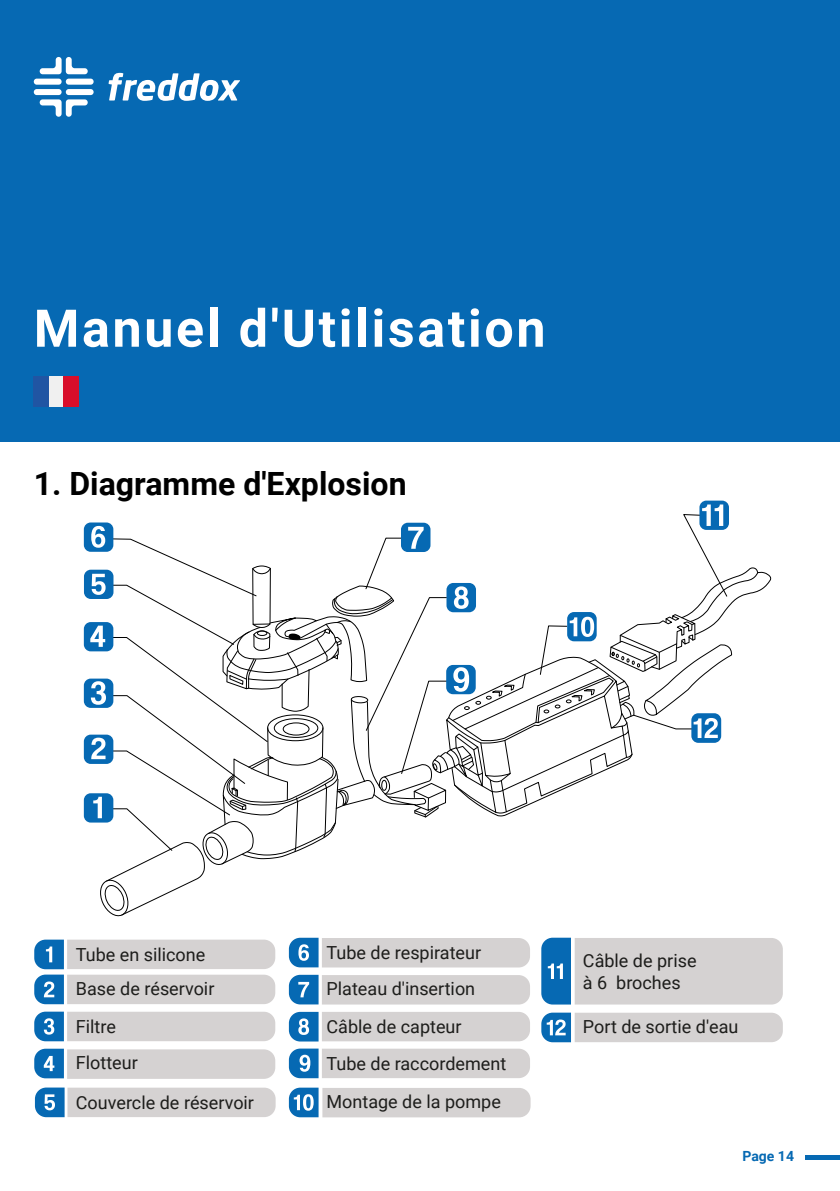
<style>
.page{position:relative;width:840px;height:1191px;background:#fff}
.page>*{position:absolute;margin:0;border:0;box-sizing:border-box;transform-origin:0 0}
.t1{font:700 52px "Roboto";letter-spacing:.05em;color:#fff}
.t2{font:700 32px "Roboto";color:#000}
.t3{font:18px/37.2px "Roboto";color:#1d1d1b}
.t4{font:700 14px "Roboto";color:#0669b3}
</style>
<div class="page">
<div style="left:0;top:0;width:839px;height:442px;background:#0669b3"></div>
<svg style="left:108px;top:73px;width:132px;height:28px"></svg>
<div style="left:66px;top:79px;width:28px;height:6px;background:#fff;border-radius:3px"></div>
<div style="left:66px;top:89px;width:28px;height:6px;background:#fff;border-radius:3px"></div>
<div style="left:34px;top:89px;width:28px;height:6px;background:#fff;border-radius:3px"></div>
<div style="left:34px;top:79px;width:28px;height:6px;background:#fff;border-radius:3px"></div>
<svg style="left:40px;top:99px;width:48px;height:18px"></svg>
<svg style="left:40px;top:57px;width:48px;height:17px"></svg>
<hr style="left:805px;top:1155px;width:34px;height:4px;background:#0669b3">
<svg style="left:541px;top:1012px;width:241px;height:30px;background:#c4cbd2"></svg>
<div style="left:84px;top:793px;width:29px;height:29px;background:#0669b3;border-radius:7px"></div>
<div style="left:84px;top:734px;width:29px;height:30px;background:#0669b3;border-radius:7px"></div>
<div style="left:84px;top:678px;width:29px;height:30px;background:#0669b3;border-radius:7px"></div>
<div style="left:84px;top:622px;width:29px;height:29px;background:#0669b3;border-radius:7px"></div>
<div style="left:84px;top:569px;width:29px;height:30px;background:#0669b3;border-radius:7px"></div>
<div style="left:84px;top:522px;width:29px;height:30px;background:#0669b3;border-radius:7px"></div>
<div style="left:699px;top:500px;width:29px;height:30px;background:#0669b3;border-radius:7px"></div>
<svg style="left:90px;top:504px;width:681px;height:413px"></svg>
<svg style="left:34px;top:1048px;width:241px;height:30px;background:#c3cbd2"></svg>
<svg style="left:35px;top:1087px;width:240px;height:30px;background:#c2cad1"></svg>
<svg style="left:289px;top:937px;width:240px;height:30px;background:#c3cad2"></svg>
<svg style="left:289px;top:974px;width:240px;height:30px;background:#c2cad1"></svg>
<svg style="left:289px;top:1011px;width:240px;height:30px;background:#c3cad2"></svg>
<svg style="left:289px;top:1087px;width:241px;height:30px;background:#c5cbd2"></svg>
<svg style="left:289px;top:1048px;width:240px;height:30px;background:#c3cad1"></svg>
<svg style="left:541px;top:937px;width:241px;height:67px;background:#bfc8d0"></svg>
<svg style="left:34px;top:1011px;width:241px;height:30px;background:#c2cad1"></svg>
<svg style="left:34px;top:939px;width:241px;height:65px;background:#c6cdd4"></svg>
<div style="left:34px;top:376px;width:44px;height:30px;background:#f0f0f0"></div>
<div style="left:34px;top:376px;width:14px;height:30px;background:#2055a3"></div>
<div style="left:63px;top:376px;width:15px;height:30px;background:#d80e2a"></div>
<h1 class="t1" style="left:34px;top:292px;width:513px">Manuel d'Utilisation</h1>
<h2 class="t2" style="left:34px;top:461px;width:374px">1. Diagramme d'Explosion</h2>
<p class="t3" style="left:76px;top:935px;width:131px">Tube en silicone</p>
<p class="t3" style="left:76px;top:969px;width:140px">Base de réservoir</p>
<p class="t3" style="left:76px;top:1007px;width:63px;line-height:36.2px">Filtre<br>Flotteur</p>
<p class="t3" style="left:76px;top:1083px;width:180px">Couvercle de réservoir</p>
<p class="t3" style="left:326px;top:933px;width:181px">Tube de respirateur<br>Plateau d'insertion<br>Câble de capteur<br>Tube de raccordement<br>Montage de la pompe</p>
<p class="t3" style="left:582px;top:949px;width:115px;line-height:21.6px">Câble de prise à 6 broches</p>
<p class="t3" style="left:582px;top:1007px;width:157px">Port de sortie d'eau</p>
<p class="t4" style="left:742px;top:1146px;width:53px">Page 14</p>
</div>
